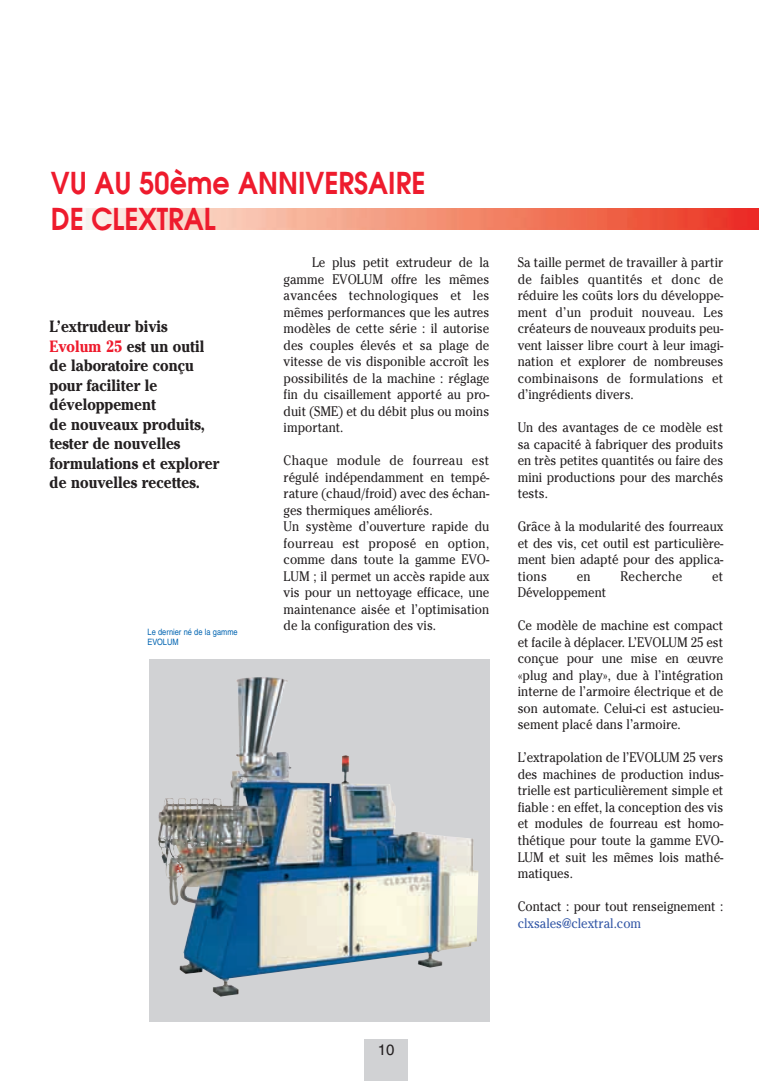
<style>
.page{position:relative;width:773px;height:1081px;background:#fff}
.page>*{position:absolute;margin:0;border:0;box-sizing:border-box;transform-origin:0 0}
.t1{font:600 30px/36px "Avant Garde";color:#ee1b2d;scale:.9 1}
.t2{font:700 16.25px/19.5px "Cheltenham";color:#231f20;scale:.9 1}
.t3{font:15px "Helvetica";color:#231f20}
.t4{font:13.75px/16.5px "Cheltenham";color:#231f20;text-align:justify;scale:.9 1}
.t5{font:13.75px "Cheltenham";color:#3559a7;scale:.9 1}
.t6{font:13.75px "Cheltenham";letter-spacing:.02em;color:#231f20;scale:.9 1}
.t7{font:8.75px/10.5px "Helvetica";color:#0164b1;scale:.85 1}
.s1{color:#ee1b2d}
</style>
<div class="page">
<div style="left:364px;top:1039px;width:44px;height:41px;background:#d1d2d4"></div>
<img style="left:84px;top:208px;width:674px;height:21px">
<svg style="left:149px;top:659px;width:340px;height:363px;background:#b1bbc0"></svg>
<img style="left:230px;top:677px;width:195px;height:157px">
<h1 class="t1" style="left:51px;top:168px;width:417px">VU AU 50ème ANNIVERSAIRE<br>DE CLEXTRAL</h1>
<p class="t2" style="left:50px;top:318px;width:190px">L’extrudeur bivis<br><span class="s1">Evolum 25</span> est un outil de laboratoire conçu pour faciliter le développement<br>de nouveaux produits, tester de nouvelles formulations et explorer de nouvelles recettes.</p>
<p class="t7" style="left:147px;top:627px;width:107px">Le dernier né de la gamme<br>EVOLUM</p>
<p class="t4" style="left:283px;top:256px;width:230px;text-indent:28px">Le plus petit extrudeur de la gamme EVOLUM offre les mêmes avancées technologiques et les mêmes performances que les autres modèles de cette série : il autorise des couples élevés et sa plage de vitesse de vis disponible accroît les possibilités de la machine : réglage fin du cisaillement apporté au pro&shy;duit (SME) et du débit plus ou moins important.</p>
<p class="t4" style="left:283px;top:454px;width:230px;text-align:left">Chaque module de fourreau est régulé indépendamment en tempé&shy;rature (chaud/froid) avec des échan&shy;ges thermiques améliorés.<br>Un système d’ouverture rapide du fourreau est proposé en option, comme dans toute la gamme EVO-<br>LUM ; il permet un accès rapide aux vis pour un nettoyage efficace, une maintenance aisée et l’optimisation de la configuration des vis.</p>
<p class="t4" style="left:517px;top:256px;width:230px">Sa taille permet de travailler à partir de faibles quantités et donc de réduire les coûts lors du développe&shy;ment d’un produit nouveau. Les créateurs de nouveaux produits peu&shy;vent laisser libre court à leur imagi&shy;nation et explorer de nombreuses combinaisons de formulations et d’ingrédients divers.</p>
<p class="t4" style="left:517px;top:421px;width:230px">Un des avantages de ce modèle est sa capacité à fabriquer des produits en très petites quantités ou faire des mini productions pour des marchés tests.</p>
<p class="t4" style="left:517px;top:520px;width:230px">Grâce à la modularité des fourreaux et des vis, cet outil est particulière&shy;ment bien adapté pour des applica&shy;tions</p>
<p class="t4" style="left:576px;top:569px;width:17px">en</p>
<p class="t6" style="left:620px;top:571px;width:70px">Recherche</p>
<p class="t4" style="left:712px;top:569px;width:14px">et</p>
<p class="t4" style="left:517px;top:586px;width:100px">Développement</p>
<p class="t4" style="left:517px;top:619px;width:230px">Ce modèle de machine est compact et facile à déplacer. L’EVOLUM 25 est conçue pour une mise en œuvre «plug and play», due à l’intégration interne de l’armoire électrique et de son automate. Celui-ci est astucieu&shy;sement placé dans l’armoire.</p>
<p class="t4" style="left:517px;top:751px;width:230px">L’extrapolation de l’EVOLUM 25 vers des machines de production indus&shy;trielle est particulièrement simple et fiable : en effet, la conception des vis et modules de fourreau est homo&shy;thétique pour toute la gamme EVO-LUM et suit les mêmes lois mathé&shy;matiques.</p>
<p class="t4" style="left:517px;top:899px;width:230px">Contact : pour tout renseignement :</p>
<p class="t5" style="left:517px;top:918px;width:139px">clxsales@clextral.com</p>
<p class="t3" style="left:378px;top:1044px;width:18px">10</p>
</div>
